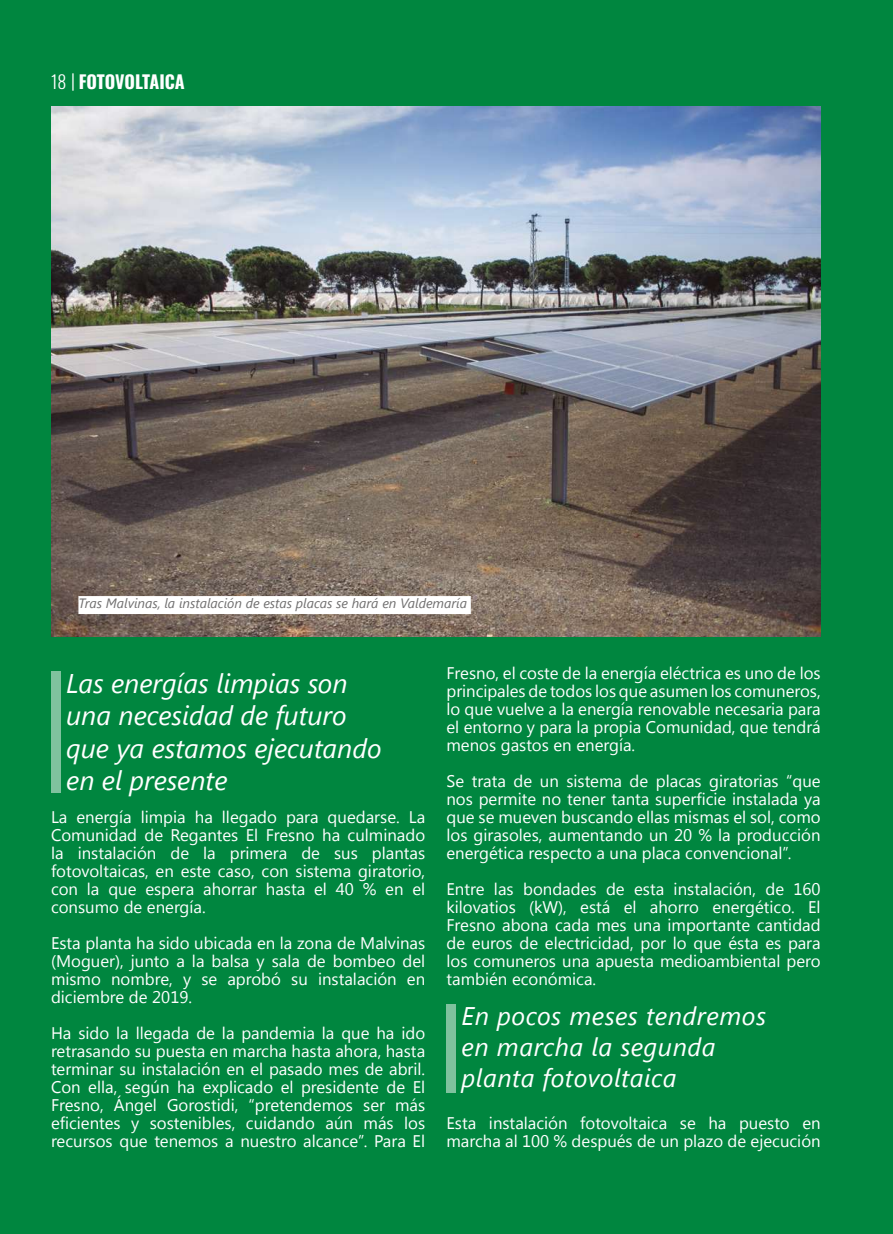
<style>
.page{position:relative;width:893px;height:1234px;background:#fff}
.page>*{position:absolute;margin:0;border:0;box-sizing:border-box;transform-origin:0 0}
.t1{font:italic 27px/32.4px "Segoe UI";color:#fff}
.t2{font:italic 25.5px/30.6px "Segoe UI";letter-spacing:.02em;color:#fff}
.t3{font:700 18px "Oswald";letter-spacing:-.01em;color:#fff}
.t4{font:16.8px/18px "Segoe UI";color:#fff;text-align:justify}
.t5{font:italic 13.5px "Segoe UI";color:#706f6f}
.s1{font-weight:300}
</style>
<div class="page">
<div style="left:0;top:0;width:893px;height:1233px;background:#00863f"></div>
<img style="left:51px;top:106px;width:770px;height:530px">
<div style="left:78px;top:596px;width:393px;height:18px;background:#fff"></div>
<div style="left:51px;top:671px;width:9px;height:121px;background:#7fc29e"></div>
<div style="left:446px;top:1004px;width:10px;height:88px;background:#7fc29e"></div>
<p class="t3" style="left:51px;top:72px;width:135px"><span class="s1">18 |</span> FOTOVOLTAICA</p>
<p class="t5" style="left:78px;top:593px;width:390px">Tras Malvinas, la instalación de estas placas se hará en Valdemaría</p>
<h1 class="t1" style="left:66px;top:665px;width:317px">Las energías limpias son una necesidad de futuro que ya estamos ejecutando en el presente</h1>
<p class="t4" style="left:51px;top:807px;width:376px">La energía limpia ha llegado para quedarse. La Comunidad de Regantes El Fresno ha culminado la instalación de la primera de sus plantas fotovoltaicas, en este caso, con sistema giratorio, con la que espera ahorrar hasta el 40 % en el consumo de energía.</p>
<p class="t4" style="left:51px;top:932px;width:376px">Esta planta ha sido ubicada en la zona de Malvinas (Moguer), junto a la balsa y sala de bombeo del mismo nombre, y se aprobó su instalación en diciembre de 2019.</p>
<p class="t4" style="left:51px;top:1022px;width:376px">Ha sido la llegada de la pandemia la que ha ido retrasando su puesta en marcha hasta ahora, hasta terminar su instalación en el pasado mes de abril.<br>Con ella, según ha explicado el presidente de El Fresno, Ángel Gorostidi, “pretendemos ser más eficientes y sostenibles, cuidando aún más los recursos que tenemos a nuestro alcance”. Para El</p>
<p class="t4" style="left:446px;top:662px;width:376px">Fresno, el coste de la energía eléctrica es uno de los principales de todos los que asumen los comuneros, lo que vuelve a la energía renovable necesaria para el entorno y para la propia Comunidad, que tendrá menos gastos en energía.</p>
<p class="t4" style="left:446px;top:770px;width:376px">Se trata de un sistema de placas giratorias “que nos permite no tener tanta superficie instalada ya que se mueven buscando ellas mismas el sol, como los girasoles, aumentando un 20 % la producción energética respecto a una placa convencional”.</p>
<p class="t4" style="left:446px;top:878px;width:376px">Entre las bondades de esta instalación, de 160 kilovatios (kW), está el ahorro energético. El Fresno abona cada mes una importante cantidad de euros de electricidad, por lo que ésta es para los comuneros una apuesta medioambiental pero también económica.</p>
<h2 class="t2" style="left:462px;top:999px;width:306px">En pocos meses tendremos en marcha la segunda planta fotovoltaica</h2>
<p class="t4" style="left:446px;top:1112px;width:376px">Esta instalación fotovoltaica se ha puesto en marcha al 100 % después de un plazo de ejecución</p>
</div>
